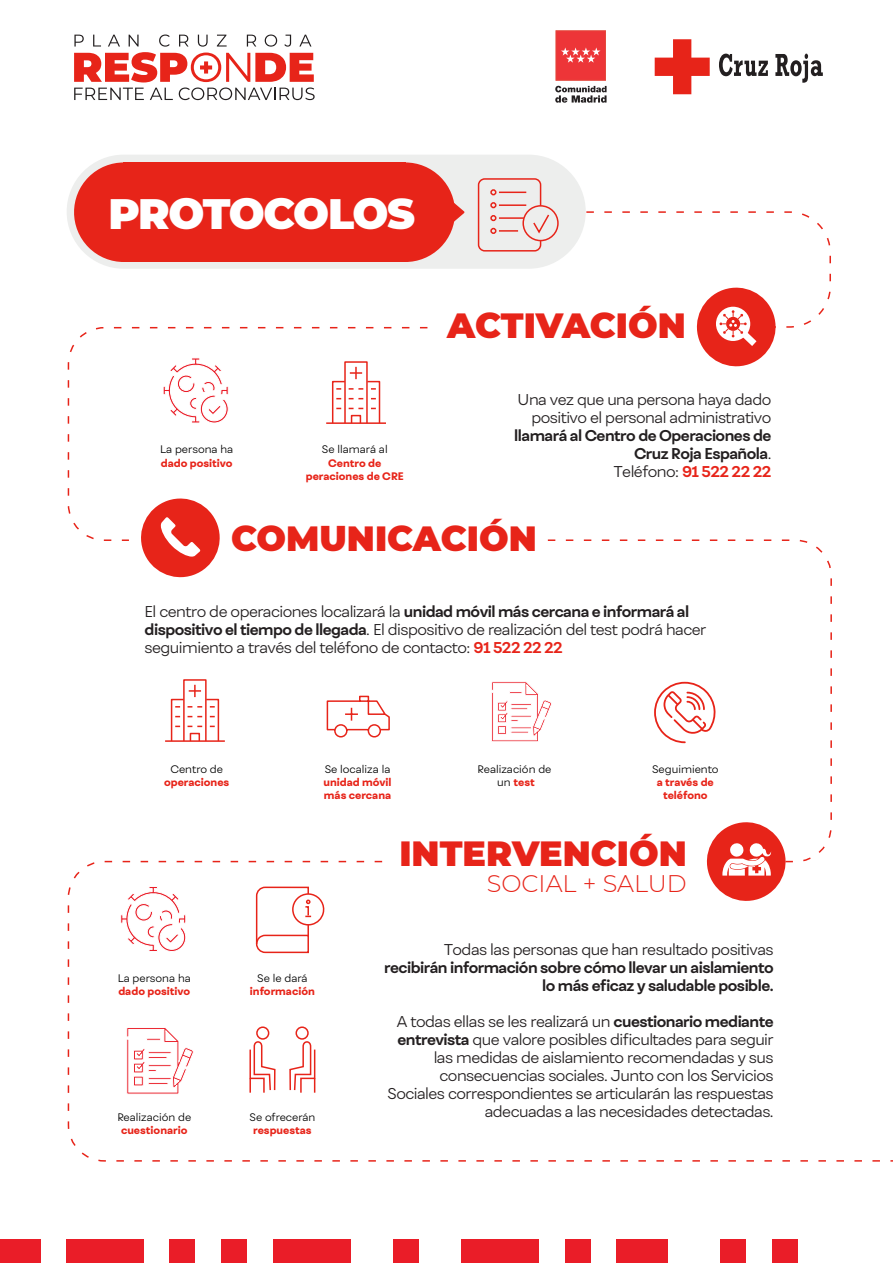
<style>
.page{position:relative;width:893px;height:1263px;background:#fff}
.page>*{position:absolute;margin:0;border:0;box-sizing:border-box;transform-origin:0 0}
.t1{font:900 42.45px "Montserrat";letter-spacing:-.04em;color:#fff}
.t2{font:900 34.95px "Montserrat";color:#e72419}
.t3{font:300 24px "Montserrat";color:#e72419}
.t4{font:300 15px/18px "Fibra";letter-spacing:-.035em;color:#231f20;text-align:right}
.t5{font:700 15px/18px "Fibra";letter-spacing:-.035em;color:#231f20;text-align:right}
.t6{font:800 10.5px/13.2px "Fibra";color:#e72419;text-align:center}
.t7{font:300 10.5px/13.2px "Fibra";color:#000001;text-align:center}
.s1{font-weight:300}
.s2{color:#e72419}
.s3{font-weight:700}
.s4{font-weight:700;color:#e72419}
.s5{font-weight:800;color:#e72419}
</style>
<div class="page">
<div style="left:0;top:1239px;width:40px;height:24px;background:#ea1d28"></div>
<div style="left:66px;top:1239px;width:78px;height:24px;background:#ea1d28"></div>
<div style="left:169px;top:1239px;width:26px;height:24px;background:#ea1d28"></div>
<div style="left:221px;top:1239px;width:26px;height:24px;background:#ea1d28"></div>
<div style="left:273px;top:1239px;width:77px;height:24px;background:#ea1d28"></div>
<div style="left:393px;top:1239px;width:26px;height:24px;background:#ea1d28"></div>
<div style="left:772px;top:1239px;width:25px;height:24px;background:#ea1d28"></div>
<div style="left:720px;top:1239px;width:26px;height:24px;background:#ea1d28"></div>
<div style="left:617px;top:1239px;width:51px;height:24px;background:#ea1d28"></div>
<div style="left:565px;top:1239px;width:26px;height:24px;background:#ea1d28"></div>
<div style="left:462px;top:1239px;width:77px;height:24px;background:#ea1d28"></div>
<svg style="left:719px;top:54px;width:104px;height:29px"></svg>
<svg style="left:655px;top:39px;width:55px;height:55px"></svg>
<svg style="left:67px;top:326px;width:361px;height:215px"></svg>
<svg style="left:547px;top:539px;width:285px;height:321px"></svg>
<svg style="left:67px;top:860px;width:826px;height:302px"></svg>
<svg style="left:555px;top:30px;width:51px;height:51px"></svg>
<div style="left:556px;top:31px;width:49px;height:49px;background:#ed3538"></div>
<svg style="left:561px;top:47px;width:39px;height:16px"></svg>
<svg style="left:555px;top:86px;width:52px;height:17px"></svg>
<div style="left:344px;top:361px;width:24px;height:63px;border:2px solid #e72419"></div>
<hr style="left:326px;top:422px;width:60px;height:2px;background:#e72419">
<svg style="left:331px;top:367px;width:50px;height:58px"></svg>
<div style="left:183px;top:679px;width:24px;height:63px;border:2px solid #e72419"></div>
<hr style="left:165px;top:740px;width:60px;height:2px;background:#e72419">
<svg style="left:170px;top:685px;width:50px;height:57px"></svg>
<div style="left:67px;top:155px;width:519px;height:114px;background:#edeeed;border-radius:57px"></div>
<svg style="left:69px;top:158px;width:55px;height:109px"></svg>
<svg style="left:406px;top:162px;width:59px;height:100px"></svg>
<div style="left:124px;top:162px;width:282px;height:100px;background:#e72419"></div>
<svg style="left:491px;top:681px;width:61px;height:61px"></svg>
<svg style="left:126px;top:1027px;width:68px;height:67px"></svg>
<div style="left:148px;top:1077px;width:23px;height:3px;border:1px solid #fff"></div>
<div style="left:148px;top:1082px;width:20px;height:2px;border:1px solid #fff"></div>
<svg style="left:654px;top:682px;width:62px;height:61px"></svg>
<svg style="left:326px;top:695px;width:64px;height:43px"></svg>
<svg style="left:702px;top:817px;width:88px;height:89px"></svg>
<svg style="left:136px;top:494px;width:89px;height:84px"></svg>
<svg style="left:120px;top:886px;width:66px;height:66px"></svg>
<svg style="left:255px;top:886px;width:72px;height:68px"></svg>
<div style="left:256px;top:1026px;width:13px;height:14px;border:2px solid #e72419;border-radius:50%"></div>
<svg style="left:249px;top:1040px;width:27px;height:54px"></svg>
<div style="left:295px;top:1026px;width:14px;height:14px;border:2px solid #e72419;border-radius:50%"></div>
<svg style="left:289px;top:1040px;width:27px;height:54px"></svg>
<div style="left:478px;top:178px;width:63px;height:74px;border:2px solid #e72419;border-radius:6px"></div>
<svg style="left:490px;top:189px;width:36px;height:6px"></svg>
<svg style="left:490px;top:202px;width:341px;height:165px"></svg>
<div style="left:522px;top:205px;width:37px;height:36px;border:2px solid #e72419;border-radius:50%"></div>
<svg style="left:74px;top:35px;width:241px;height:65px"></svg>
<h1 class="t1" style="left:108px;top:182px;width:308px">PROTOCOLOS</h1>
<p class="t7" style="left:160px;top:443px;width:75px">La persona ha</p>
<p class="t6" style="left:161px;top:456px;width:73px">dado positivo</p>
<p class="t7" style="left:322px;top:443px;width:67px">Se llamará al</p>
<p class="t6" style="left:306px;top:456px;width:100px">Centro de peraciones de CRE</p>
<h2 class="t2" style="left:447px;top:300px;width:240px">ACTIVACIÓN</h2>
<p class="t4" style="left:518px;top:390px;width:255px">Una vez que una persona haya dado positivo el personal administrativo</p>
<p class="t5" style="left:514px;top:426px;width:259px">llamará al Centro de Operaciones de<br>Cruz Roja Española<span class="s1">.<br>Teléfono:</span> <span class="s2">91 522 22 22</span></p>
<h2 class="t2" style="left:231px;top:512px;width:307px">COMUNICACIÓN</h2>
<p class="t4" style="left:145px;top:602px;width:563px;text-align:left">El centro de operaciones localizará la <span class="s3">unidad móvil más cercana e informará al dispositivo el tiempo de llegada</span>. El dispositivo de realización del test podrá hacer seguimiento a través del teléfono de contacto: <span class="s4">91 522 22 22</span></p>
<p class="t7" style="left:170px;top:762px;width:54px">Centro de</p>
<p class="t6" style="left:164px;top:775px;width:67px">operaciones</p>
<p class="t7" style="left:325px;top:762px;width:67px">Se localiza la</p>
<p class="t6" style="left:323px;top:775px;width:70px;text-align:left">unidad móvil más cercana</p>
<p class="t7" style="left:478px;top:762px;width:75px">Realización de un <span class="s5">test</span></p>
<p class="t7" style="left:652px;top:762px;width:68px">Seguimiento</p>
<p class="t6" style="left:657px;top:775px;width:59px">a través de teléfono</p>
<h2 class="t2" style="left:399px;top:827px;width:289px">INTERVENCIÓN</h2>
<h3 class="t3" style="left:487px;top:867px;width:202px">SOCIAL + SALUD</h3>
<p class="t7" style="left:118px;top:971px;width:75px">La persona ha</p>
<p class="t6" style="left:118px;top:984px;width:73px">dado positivo</p>
<p class="t7" style="left:117px;top:1110px;width:75px">Realización de</p>
<p class="t6" style="left:121px;top:1124px;width:68px">cuestionario</p>
<p class="t7" style="left:257px;top:971px;width:52px">Se le dará</p>
<p class="t6" style="left:250px;top:984px;width:66px">información</p>
<p class="t7" style="left:249px;top:1110px;width:67px">Se ofrecerán</p>
<p class="t6" style="left:253px;top:1124px;width:60px">respuestas</p>
<p class="t4" style="left:444px;top:940px;width:331px">Todas las personas que han resultado positivas</p>
<p class="t5" style="left:384px;top:958px;width:391px">recibirán información sobre cómo llevar un aislamiento lo más eficaz y saludable posible.</p>
<p class="t4" style="left:388px;top:1012px;width:388px">A todas ellas se les realizará un <span class="s3">cuestionario mediante entrevista</span> que valore posibles dificultades para seguir las medidas de aislamiento recomendadas y sus consecuencias sociales. Junto con los Servicios Sociales correspondientes se articularán las respuestas adecuadas a las necesidades detectadas.</p>
</div>
